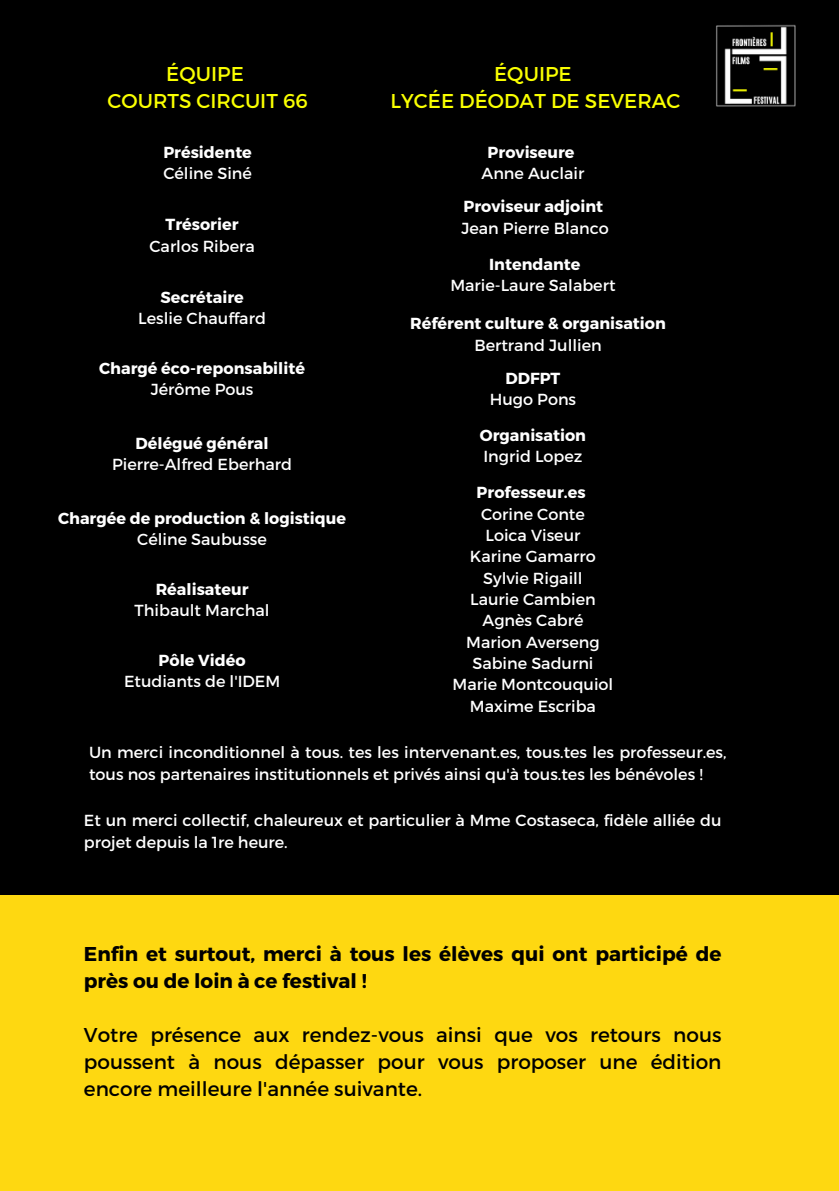
<style>
.page{position:relative;width:839px;height:1191px;background:#fff}
.page>*{position:absolute;margin:0;border:0;box-sizing:border-box;transform-origin:0 0}
.t1{font:20px/27px "Montserrat";color:#000;text-align:justify}
.t2{font:700 20px/27px "Montserrat";color:#000}
.t3{font:20px/27px "Montserrat";color:#faff00;text-align:center}
.t4{font:16px/21.4px "Montserrat";color:#fff}
.t5{font:700 16px "Montserrat";color:#fff}
</style>
<div class="page">
<div style="left:0;top:0;width:838px;height:1191px;background:#000"></div>
<div style="left:0;top:895px;width:838px;height:296px;background:#fed811"></div>
<img style="left:716px;top:25px;width:80px;height:82px">
<p class="t3" style="left:108px;top:60px;width:202px">ÉQUIPE<br>COURTS CIRCUIT 66</p>
<p class="t5" style="left:163px;top:142px;width:90px">Présidente</p>
<p class="t4" style="left:163px;top:162px;width:90px">Céline Siné</p>
<p class="t5" style="left:166px;top:214px;width:74px">Trésorier</p>
<p class="t4" style="left:149px;top:234px;width:107px">Carlos Ribera</p>
<p class="t5" style="left:160px;top:287px;width:85px">Secrétaire</p>
<p class="t4" style="left:138px;top:307px;width:129px">Leslie Chauffard</p>
<p class="t5" style="left:99px;top:357px;width:207px">Chargé éco-reponsabilité</p>
<p class="t4" style="left:151px;top:378px;width:104px">Jérôme Pous</p>
<p class="t5" style="left:136px;top:433px;width:134px">Délégué général</p>
<p class="t4" style="left:112px;top:453px;width:181px">Pierre-Alfred Eberhard</p>
<p class="t5" style="left:58px;top:508px;width:289px">Chargée de production &amp; logistique</p>
<p class="t4" style="left:137px;top:528px;width:131px">Céline Saubusse</p>
<p class="t5" style="left:156px;top:579px;width:94px">Réalisateur</p>
<p class="t4" style="left:135px;top:599px;width:136px">Thibault Marchal</p>
<p class="t5" style="left:159px;top:650px;width:88px">Pôle Vidéo</p>
<p class="t4" style="left:124px;top:670px;width:158px">Etudiants de l'IDEM</p>
<p class="t3" style="left:390px;top:60px;width:291px">ÉQUIPE<br>LYCÉE DÉODAT DE SEVERAC</p>
<p class="t5" style="left:487px;top:142px;width:88px">Proviseure</p>
<p class="t4" style="left:481px;top:162px;width:104px">Anne Auclair</p>
<p class="t5" style="left:463px;top:196px;width:141px">Proviseur adjoint</p>
<p class="t4" style="left:461px;top:216px;width:149px">Jean Pierre Blanco</p>
<p class="t5" style="left:489px;top:254px;width:93px">Intendante</p>
<p class="t4" style="left:450px;top:274px;width:167px">Marie-Laure Salabert</p>
<p class="t5" style="left:410px;top:313px;width:257px">Référent culture &amp; organisation</p>
<p class="t4" style="left:474px;top:333px;width:129px">Bertrand Jullien</p>
<p class="t5" style="left:505px;top:368px;width:56px">DDFPT</p>
<p class="t4" style="left:489px;top:388px;width:88px">Hugo Pons</p>
<p class="t5" style="left:480px;top:424px;width:108px">Organisation</p>
<p class="t4" style="left:483px;top:445px;width:100px">Ingrid Lopez</p>
<p class="t5" style="left:476px;top:482px;width:110px">Professeur.es</p>
<p class="t4" style="left:452px;top:502px;width:162px;text-align:center">Corine Conte<br>Loica Viseur<br>Karine Gamarro<br>Sylvie Rigaill<br>Laurie Cambien<br>Agnès Cabré<br>Marion Averseng<br>Sabine Sadurni<br>Marie Montcouquiol<br>Maxime Escriba</p>
<p class="t4" style="left:89px;top:741px;width:639px">Un merci inconditionnel à tous. tes les intervenant.es, tous.tes les professeur.es, tous nos partenaires institutionnels et privés ainsi qu'à tous.tes les bénévoles !</p>
<p class="t4" style="left:84px;top:809px;width:639px">Et un merci collectif, chaleureux et particulier à Mme Costaseca, fidèle alliée du projet depuis la 1re heure.</p>
<p class="t2" style="left:84px;top:939px;width:639px">Enfin et surtout, merci à tous les élèves qui ont participé de près ou de loin à ce festival !</p>
<p class="t1" style="left:84px;top:1020px;width:639px">Votre présence aux rendez-vous ainsi que vos retours nous poussent à nous dépasser pour vous proposer une édition encore meilleure l'année suivante.</p>
</div>
